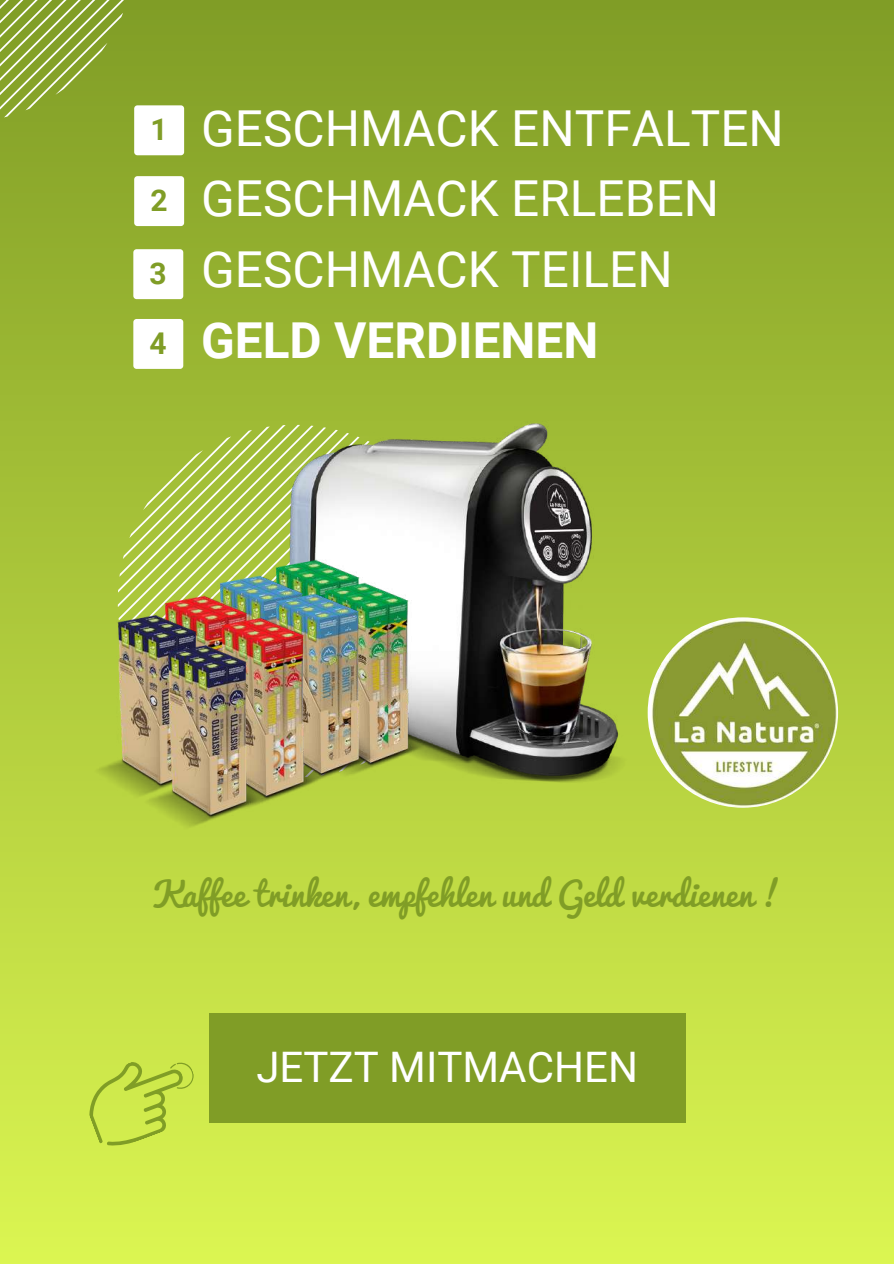
<style>
.page{position:relative;width:894px;height:1264px;background:#fff}
.page>*{position:absolute;margin:0;border:0;box-sizing:border-box;transform-origin:0 0}
.t1{font:49.5px/70.7px "Roboto";color:#fff}
.t2{font:700 49.5px "Roboto";color:#fff}
.t3{font:42px "Roboto";color:#fff}
.t4{font:33px "Pacifico";color:#809d26}
.t5{font:700 30px "Roboto";color:#809d26}
</style>
<div class="page">
<div style="left:0;top:0;width:893px;height:1263px;background:linear-gradient(to bottom,#809d26,#dbf552)"></div>
<svg style="left:118px;top:425px;width:140px;height:159px;background:#aec64e"></svg>
<img style="left:258px;top:398px;width:377px;height:406px">
<img style="left:647px;top:617px;width:190px;height:190px;border-radius:50%">
<img style="left:213px;top:548px;width:209px;height:22px">
<img style="left:157px;top:563px;width:209px;height:21px">
<img style="left:263px;top:570px;width:208px;height:209px">
<img style="left:213px;top:581px;width:209px;height:209px">
<img style="left:103px;top:584px;width:207px;height:21px">
<img style="left:94px;top:603px;width:160px;height:196px">
<img style="left:159px;top:605px;width:207px;height:207px">
<img style="left:144px;top:634px;width:160px;height:196px">
<svg style="left:0;top:0;width:136px;height:123px;background:#91ab3f"></svg>
<div style="left:134px;top:105px;width:50px;height:50px;background:#fff;border-radius:3px"></div>
<div style="left:134px;top:176px;width:50px;height:50px;background:#fff;border-radius:3px"></div>
<div style="left:133px;top:249px;width:50px;height:50px;background:#fff;border-radius:3px"></div>
<div style="left:133px;top:319px;width:50px;height:50px;background:#fff;border-radius:3px"></div>
<div style="left:209px;top:1013px;width:476px;height:109px;background:#809d26"></div>
<svg style="left:77px;top:1046px;width:122px;height:108px;background:#c7e147"></svg>
<p class="t5" style="left:150px;top:112px;width:19px">1</p>
<p class="t5" style="left:150px;top:183px;width:19px">2</p>
<p class="t5" style="left:150px;top:256px;width:19px">3</p>
<p class="t5" style="left:150px;top:326px;width:19px">4</p>
<p class="t1" style="left:201px;top:93px;width:584px">GESCHMACK ENTFALTEN<br>GESCHMACK ERLEBEN<br>GESCHMACK TEILEN</p>
<p class="t2" style="left:201px;top:312px;width:399px">GELD VERDIENEN</p>
<p class="t4" style="left:151px;top:875px;width:631px">Kaffee trinken, empfehlen und Geld verdienen !</p>
<p class="t3" style="left:256px;top:1043px;width:383px">JETZT MITMACHEN</p>
</div>
